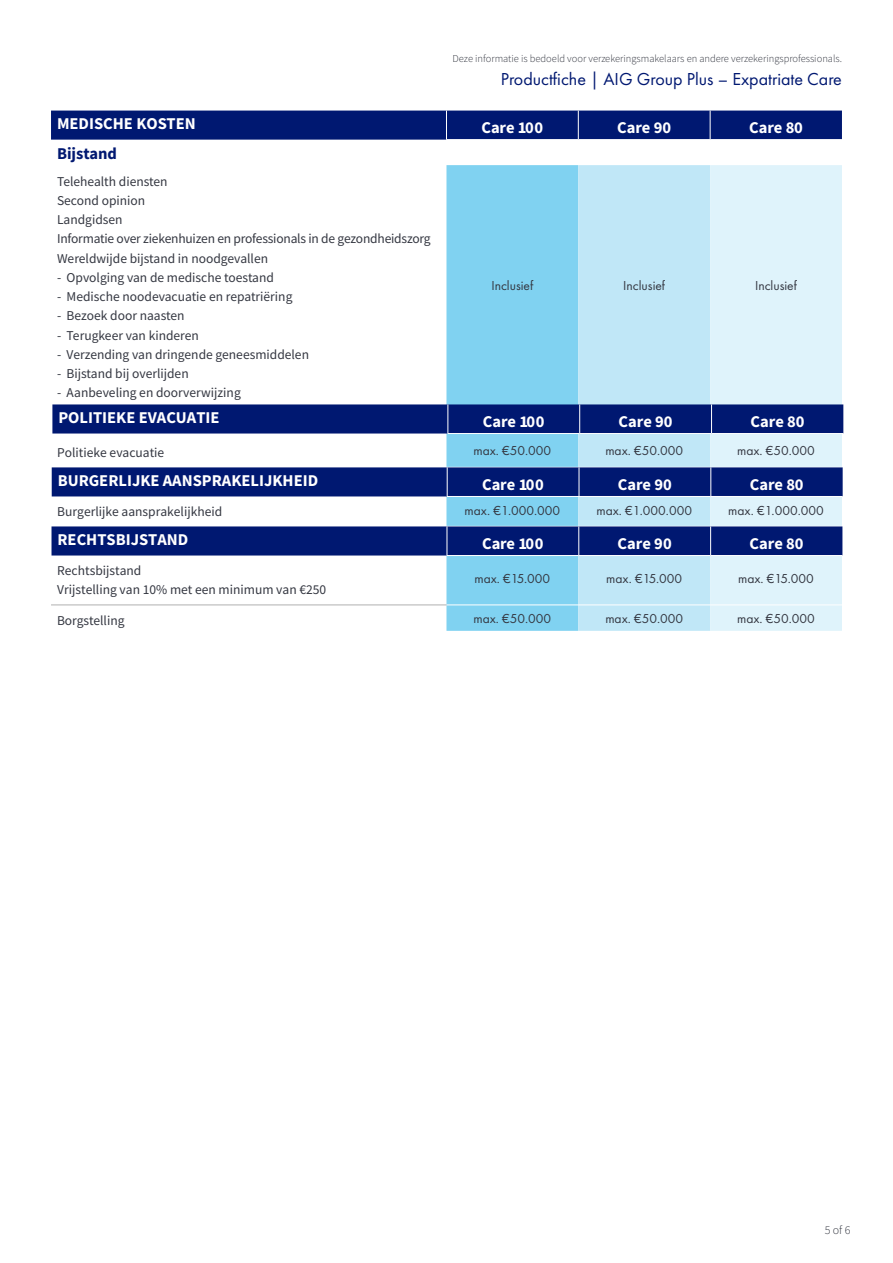
<style>
.page{position:relative;width:893px;height:1263px;background:#fff}
.page>*{position:absolute;margin:0;border:0;box-sizing:border-box;transform-origin:0 0}
.t1{font:18px "Futura PT";color:#001871}
.t2{font:700 16.5px "Source Sans Pro";color:#fff}
.t3{font:700 16.5px "Source Sans Pro";color:#001871}
.t4{font:13.5px/19.2px "Source Sans Pro";color:#343741}
.t5{font:13.5px "Futura PT";color:#343741}
.t6{font:300 12px "Source Sans Pro";color:#343741}
.t7{font:300 10.5px "Source Sans Pro";color:#343741}
</style>
<div class="page">
<svg style="left:446px;top:165px;width:132px;height:466px;background:#83d3f1"></svg>
<div style="left:578px;top:165px;width:132px;height:466px;background:#c0e7f7"></div>
<div style="left:710px;top:165px;width:132px;height:466px;background:#dff3fb"></div>
<div style="left:51px;top:111px;width:791px;height:29px;background:#001871"></div>
<hr style="left:446px;top:139px;width:132px;height:1px;background:#fff">
<hr style="left:578px;top:139px;width:132px;height:1px;background:#fff">
<hr style="left:710px;top:139px;width:132px;height:1px;background:#fff">
<hr style="left:446px;top:604px;width:132px;height:1px;background:#fff">
<hr style="left:578px;top:604px;width:132px;height:1px;background:#fff">
<hr style="left:710px;top:604px;width:132px;height:1px;background:#fff">
<hr style="left:51px;top:604px;width:395px;height:1px;background:#b1b1b1">
<div style="left:52px;top:404px;width:791px;height:29px;background:#001871"></div>
<hr style="left:447px;top:433px;width:133px;height:1px;background:#fff">
<hr style="left:580px;top:433px;width:131px;height:1px;background:#fff">
<hr style="left:711px;top:433px;width:132px;height:1px;background:#fff">
<div style="left:52px;top:467px;width:791px;height:29px;background:#001871"></div>
<hr style="left:447px;top:496px;width:132px;height:1px;background:#fff">
<hr style="left:579px;top:496px;width:132px;height:1px;background:#fff">
<hr style="left:711px;top:496px;width:132px;height:1px;background:#fff">
<div style="left:52px;top:526px;width:790px;height:29px;background:#001871"></div>
<hr style="left:447px;top:555px;width:132px;height:1px;background:#fff">
<hr style="left:579px;top:555px;width:132px;height:1px;background:#fff">
<hr style="left:711px;top:555px;width:131px;height:1px;background:#fff">
<p class="t7" style="left:452px;top:52px;width:391px">Deze informatie is bedoeld voor verzekeringsmakelaars en andere verzekeringsprofessionals.</p>
<p class="t2" style="left:57px;top:112px;width:140px">MEDISCHE KOSTEN</p>
<p class="t3" style="left:57px;top:142px;width:61px">Bijstand</p>
<p class="t4" style="left:57px;top:171px;width:375px">Telehealth diensten<br>Second opinion<br>Landgidsen<br>Informatie over ziekenhuizen en professionals in de gezondheidszorg<br>Wereldwijde bijstand in noodgevallen</p>
<p class="t4" style="left:57px;top:268px;width:218px">- Opvolging van de medische toestand</p>
<p class="t4" style="left:57px;top:287px;width:237px">- Medische noodevacuatie en repatriëring</p>
<p class="t4" style="left:57px;top:306px;width:129px">- Bezoek door naasten</p>
<p class="t4" style="left:57px;top:325px;width:143px">- Terugkeer van kinderen</p>
<p class="t4" style="left:57px;top:345px;width:254px">- Verzending van dringende geneesmiddelen</p>
<p class="t4" style="left:57px;top:364px;width:133px">- Bijstand bij overlijden</p>
<p class="t4" style="left:57px;top:383px;width:185px">- Aanbeveling en doorverwijzing</p>
<h1 class="t1" style="left:501px;top:68px;width:343px">Productfiche | AIG Group Plus – Expatriate Care</h1>
<p class="t2" style="left:482px;top:117px;width:63px">Care 100</p>
<p class="t2" style="left:617px;top:117px;width:56px">Care 90</p>
<p class="t2" style="left:749px;top:117px;width:55px">Care 80</p>
<p class="t5" style="left:491px;top:277px;width:43px">Inclusief</p>
<p class="t5" style="left:623px;top:277px;width:43px">Inclusief</p>
<p class="t5" style="left:755px;top:277px;width:43px">Inclusief</p>
<p class="t2" style="left:58px;top:406px;width:163px">POLITIEKE EVACUATIE</p>
<p class="t2" style="left:483px;top:411px;width:63px">Care 100</p>
<p class="t2" style="left:618px;top:411px;width:56px">Care 90</p>
<p class="t2" style="left:750px;top:411px;width:55px">Care 80</p>
<p class="t4" style="left:57px;top:443px;width:109px">Politieke evacuatie</p>
<p class="t5" style="left:473px;top:443px;width:79px">max. €50.000</p>
<p class="t5" style="left:605px;top:443px;width:79px">max. €50.000</p>
<p class="t5" style="left:737px;top:443px;width:79px">max. €50.000</p>
<p class="t2" style="left:58px;top:469px;width:262px">BURGERLIJKE AANSPRAKELIJKHEID</p>
<p class="t2" style="left:482px;top:474px;width:63px">Care 100</p>
<p class="t2" style="left:618px;top:474px;width:56px">Care 90</p>
<p class="t2" style="left:750px;top:474px;width:55px">Care 80</p>
<p class="t4" style="left:57px;top:502px;width:166px">Burgerlijke aansprakelijkheid</p>
<p class="t5" style="left:465px;top:502px;width:97px">max. €1.000.000</p>
<p class="t5" style="left:596px;top:502px;width:97px">max. €1.000.000</p>
<p class="t5" style="left:728px;top:502px;width:97px">max. €1.000.000</p>
<p class="t2" style="left:58px;top:528px;width:132px">RECHTSBIJSTAND</p>
<p class="t2" style="left:482px;top:533px;width:63px">Care 100</p>
<p class="t2" style="left:618px;top:533px;width:56px">Care 90</p>
<p class="t2" style="left:749px;top:533px;width:55px">Care 80</p>
<p class="t4" style="left:57px;top:560px;width:271px">Rechtsbijstand<br>Vrijstelling van 10% met een minimum van €250</p>
<p class="t5" style="left:474px;top:570px;width:77px">max. €15.000</p>
<p class="t5" style="left:606px;top:570px;width:77px">max. €15.000</p>
<p class="t5" style="left:738px;top:570px;width:77px">max. €15.000</p>
<p class="t4" style="left:57px;top:611px;width:69px">Borgstelling</p>
<p class="t5" style="left:473px;top:610px;width:79px">max. €50.000</p>
<p class="t5" style="left:605px;top:610px;width:79px">max. €50.000</p>
<p class="t5" style="left:737px;top:610px;width:79px">max. €50.000</p>
<p class="t6" style="left:825px;top:1223px;width:27px">5 of 6</p>
</div>
